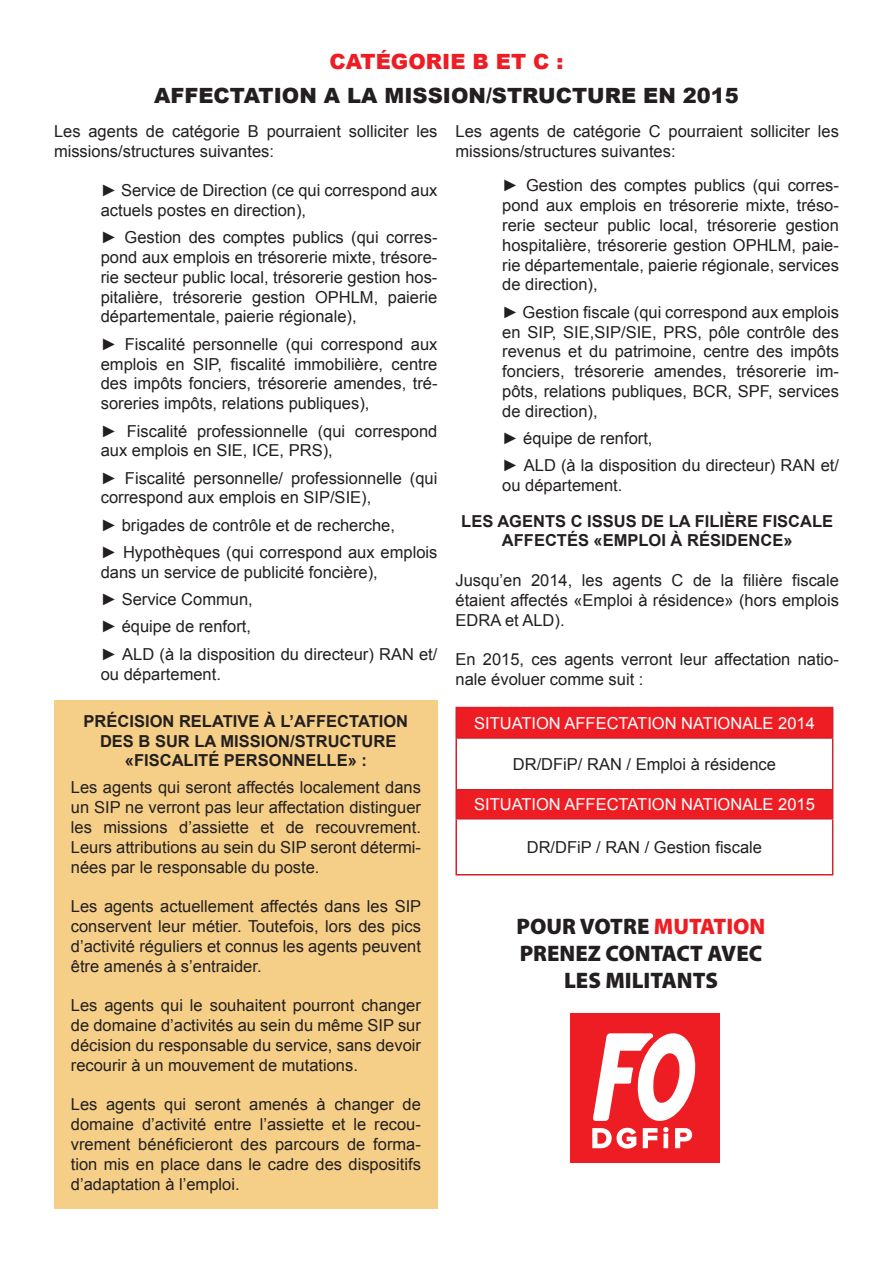
<style>
.page{position:relative;width:893px;height:1263px;background:#fff}
.page>*{position:absolute;margin:0;border:0;box-sizing:border-box;transform-origin:0 0}
.t1{font:900 22.5px/27px "Myriad Pro";color:#231f20;text-align:center}
.t2{font:900 21px "Arial";color:#231f20}
.t3{font:900 21px "Arial";color:#ee1d23}
.t4{font:16.5px/19.8px "Arial";color:#231f20}
.t5{font:700 16.5px/19.8px "Arial";color:#231f20;text-align:center}
.t6{font:16.5px "Arial";color:#fff}
.s1{font-weight:700}
.s2{color:#ee1d23}
</style>
<div class="page">
<div style="left:54px;top:700px;width:383px;height:509px;background:#f5cf87"></div>
<div style="left:456px;top:707px;width:377px;height:31px;background:#ee1d23"></div>
<div style="left:456px;top:790px;width:377px;height:29px;background:#ee1d23"></div>
<hr style="left:455px;top:707px;width:378px;height:1px;background:#d1232a">
<hr style="left:455px;top:708px;width:2px;height:29px;background:#d1232a">
<svg style="left:832px;top:708px;width:1px;height:29px"></svg>
<hr style="left:455px;top:737px;width:378px;height:2px;background:#d1232a">
<hr style="left:455px;top:739px;width:2px;height:50px;background:#d1232a">
<hr style="left:832px;top:739px;width:1px;height:50px;background:#d1232a">
<hr style="left:455px;top:819px;width:2px;height:55px;background:#d1232a">
<hr style="left:832px;top:819px;width:1px;height:55px;background:#d1232a">
<hr style="left:455px;top:874px;width:378px;height:1px;background:#d1232a">
<hr style="left:455px;top:789px;width:378px;height:1px;background:#d1232a">
<hr style="left:455px;top:790px;width:2px;height:28px;background:#d1232a">
<svg style="left:832px;top:790px;width:1px;height:28px"></svg>
<hr style="left:455px;top:818px;width:378px;height:1px;background:#d1232a">
<div style="left:570px;top:1013px;width:150px;height:150px;background:#ee1d23"></div>
<svg style="left:592px;top:1128px;width:44px;height:20px"></svg>
<svg style="left:643px;top:1128px;width:14px;height:20px"></svg>
<svg style="left:663px;top:1127px;width:6px;height:21px"></svg>
<svg style="left:675px;top:1128px;width:17px;height:20px"></svg>
<svg style="left:593px;top:1033px;width:103px;height:88px"></svg>
<p class="t3" style="left:329px;top:46px;width:236px">CATÉGORIE B ET C :</p>
<p class="t2" style="left:154px;top:80px;width:586px">AFFECTATION A LA MISSION/STRUCTURE EN 2015</p>
<p class="t4" style="left:54px;top:121px;width:385px">Les agents de catégorie B pourraient solliciter les missions/structures suivantes:</p>
<p class="t4" style="left:101px;top:181px;width:338px"><span class="s1">►</span> Service de Direction (ce qui correspond aux actuels postes en direction),</p>
<p class="t4" style="left:101px;top:228px;width:338px;text-align:justify"><span class="s1">►</span> Gestion des comptes publics (qui corres&shy;pond aux emplois en trésorerie mixte, trésore&shy;rie secteur public local, trésorerie gestion hos&shy;pitalière, trésorerie gestion OPHLM, paierie départementale, paierie régionale),</p>
<p class="t4" style="left:101px;top:334px;width:338px;text-align:justify"><span class="s1">►</span> Fiscalité personnelle (qui correspond aux emplois en SIP, fiscalité immobilière, centre des impôts fonciers, trésorerie amendes, tré&shy;soreries impôts, relations publiques),</p>
<p class="t4" style="left:101px;top:421px;width:338px"><span class="s1">►</span> Fiscalité professionnelle (qui correspond aux emplois en SIE, ICE, PRS),</p>
<p class="t4" style="left:101px;top:468px;width:338px"><span class="s1">►</span> Fiscalité personnelle/ professionnelle (qui correspond aux emplois en SIP/SIE),</p>
<p class="t4" style="left:101px;top:511px;width:338px;line-height:27.3px"><span class="s1">►</span> brigades de contrôle et de recherche,<br><span class="s1">►</span> Hypothèques (qui correspond aux emplois</p>
<p class="t4" style="left:101px;top:559px;width:338px;line-height:27.3px">dans un service de publicité foncière),<br><span class="s1">►</span> Service Commun,<br><span class="s1">►</span> équipe de renfort,<br><span class="s1">►</span> ALD (à la disposition du directeur) RAN et/</p>
<p class="t4" style="left:101px;top:664px;width:122px">ou département.</p>
<p class="t5" style="left:84px;top:712px;width:326px">PRÉCISION RELATIVE À L’AFFECTATION<br>DES B SUR LA MISSION/STRUCTURE «FISCALITÉ PERSONNELLE» :</p>
<p class="t4" style="left:71px;top:778px;width:352px;text-align:justify">Les agents qui seront affectés localement dans un SIP ne verront pas leur affectation distinguer les missions d’assiette et de recouvrement.<br>Leurs attributions au sein du SIP seront détermi&shy;nées par le responsable du poste.</p>
<p class="t4" style="left:71px;top:897px;width:352px;text-align:justify">Les agents actuellement affectés dans les SIP conservent leur métier. Toutefois, lors des pics d’activité réguliers et connus les agents peuvent être amenés à s’entraider.</p>
<p class="t4" style="left:71px;top:996px;width:352px;text-align:justify">Les agents qui le souhaitent pourront changer de domaine d’activités au sein du même SIP sur décision du responsable du service, sans devoir recourir à un mouvement de mutations.</p>
<p class="t4" style="left:71px;top:1095px;width:352px;text-align:justify">Les agents qui seront amenés à changer de domaine d’activité entre l’assiette et le recou&shy;vrement bénéficieront des parcours de forma&shy;tion mis en place dans le cadre des dispositifs d’adaptation à l’emploi.</p>
<p class="t4" style="left:455px;top:121px;width:385px">Les agents de catégorie C pourraient solliciter les missions/structures suivantes:</p>
<p class="t4" style="left:502px;top:176px;width:338px;text-align:justify"><span class="s1">►</span> Gestion des comptes publics (qui corres&shy;pond aux emplois en trésorerie mixte, tréso&shy;rerie secteur public local, trésorerie gestion hospitalière, trésorerie gestion OPHLM, paie&shy;rie départementale, paierie régionale, services de direction),</p>
<p class="t4" style="left:502px;top:302px;width:338px;text-align:justify"><span class="s1">►</span> Gestion fiscale (qui correspond aux emplois en SIP, SIE,SIP/SIE, PRS, pôle contrôle des revenus et du patrimoine, centre des impôts fonciers, trésorerie amendes, trésorerie im&shy;pôts, relations publiques, BCR, SPF, services de direction),</p>
<p class="t4" style="left:502px;top:425px;width:338px;line-height:27.3px"><span class="s1">►</span> équipe de renfort,<br><span class="s1">►</span> ALD (à la disposition du directeur) RAN et/</p>
<p class="t4" style="left:502px;top:476px;width:122px">ou département.</p>
<p class="t5" style="left:461px;top:511px;width:373px">LES AGENTS C ISSUS DE LA FILIÈRE FISCALE<br>AFFECTÉS «EMPLOI À RÉSIDENCE»</p>
<p class="t4" style="left:455px;top:570px;width:385px;text-align:justify">Jusqu’en 2014, les agents C de la filière fiscale étaient affectés «Emploi à résidence» (hors emplois EDRA et ALD).</p>
<p class="t4" style="left:455px;top:650px;width:385px">En 2015, ces agents verront leur affectation natio&shy;nale évoluer comme suit :</p>
<p class="t6" style="left:474px;top:712px;width:342px">SITUATION AFFECTATION NATIONALE 2014</p>
<p class="t4" style="left:513px;top:754px;width:265px">DR/DFiP/ RAN / Emploi à résidence</p>
<p class="t6" style="left:474px;top:794px;width:342px">SITUATION AFFECTATION NATIONALE 2015</p>
<p class="t4" style="left:527px;top:837px;width:237px">DR/DFiP / RAN / Gestion fiscale</p>
<h1 class="t1" style="left:517px;top:912px;width:250px">POUR VOTRE <span class="s2">MUTATION<br></span>PRENEZ CONTACT AVEC<br>LES MILITANTS</h1>
</div>
